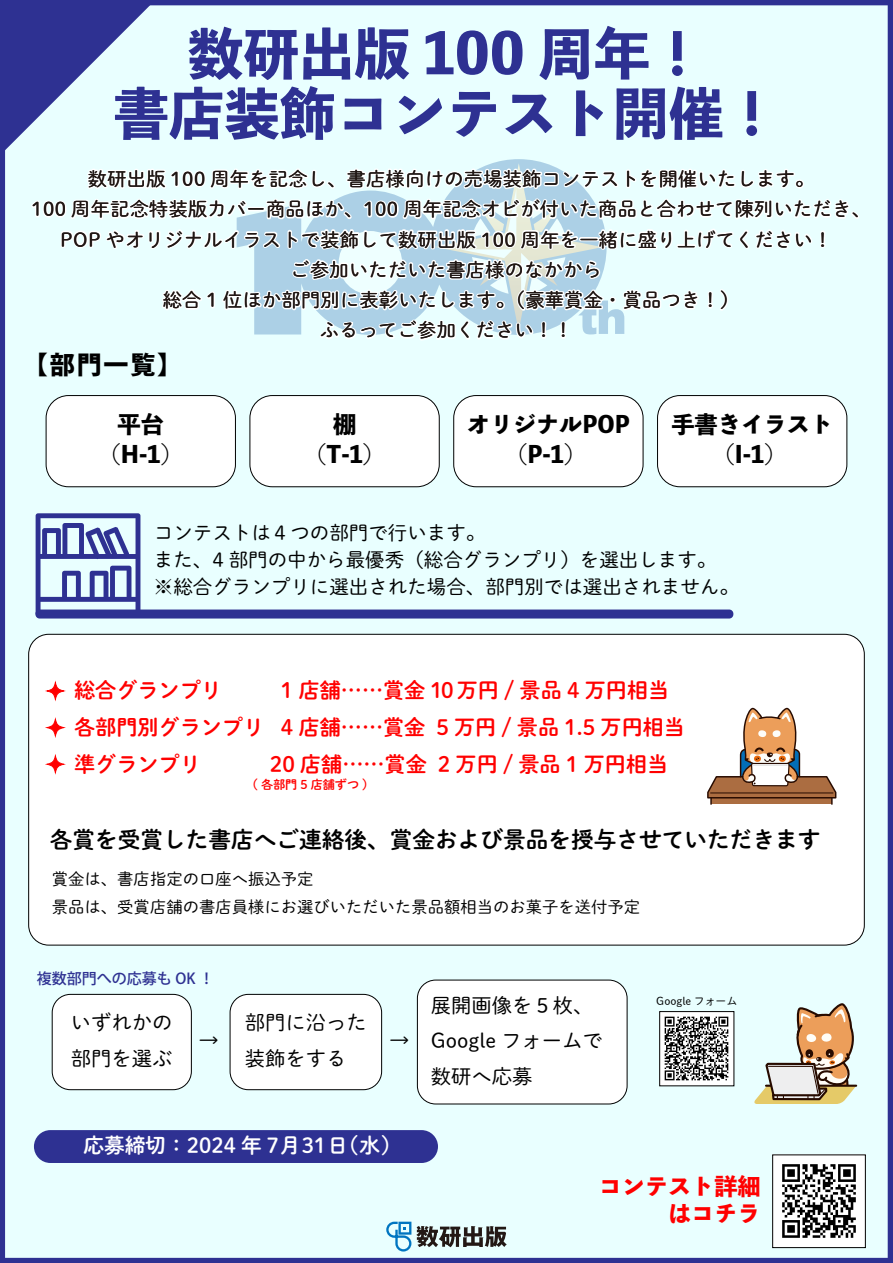
<style>
.page{position:relative;width:893px;height:1263px;background:#fff}
.page>*{position:absolute;margin:0;border:0;box-sizing:border-box;transform-origin:0 0}
.t1{font:55.5px/60px "Toppan Bunkyu Midashi Go Std EB";color:#2e3192;text-align:center}
.t2{font:800 25.05px "Koz Go Pr 6 N";color:#000}
.t3{font:23.1px/30.5px "Toppan Bunkyu Midashi Go Std EB";color:#000;text-align:center}
.t4{font:23.1px/27px "Toppan Bunkyu Midashi Go Std EB";color:#f00;text-align:right}
.t5{font:22.65px "DNP Shuei M Go Std B";color:#000}
.t6{font:21.15px/36.9px "DNP Shuei M Go Std B";color:#f00}
.t7{font:20.7px "DNP Shuei M Go Std B";color:#fff}
.t8{font:20.55px "DNP Shuei M Go Std L";color:#000}
.t9{font:20.4px/35.5px "DNP Shuei M Go Std L";color:#000}
.t10{font:19.5px/27px "DNP Shuei M Go Std L";color:#000}
.t11{font:19.05px/30.3px "DNP Shuei M Go Std L";letter-spacing:.02em;color:#231815;text-align:center}
.t12{font:16.35px/28.7px "DNP Shuei M Go Std L";color:#000}
.t13{font:500 15px "Koz Go Pr 6 N";color:#2e3192}
.t14{font:12.15px "DNP Shuei M Go Std B";color:#f00}
.t15{font:10.8px "DNP Shuei M Go Std L";color:#000}
</style>
<div class="page">
<div style="left:4px;top:5px;width:889px;height:1258px;background:#e9ffff"></div>
<svg style="left:386px;top:1222px;width:121px;height:29px"></svg>
<div style="left:29px;top:634px;width:835px;height:311px;background:#fff;border-radius:20px"></div>
<svg style="left:47px;top:682px;width:17px;height:17px"></svg>
<div style="left:47px;top:682px;width:17px;height:18px;border:1px solid #f00;border-radius:50%"></div>
<svg style="left:47px;top:719px;width:17px;height:17px"></svg>
<div style="left:47px;top:719px;width:17px;height:17px;border:1px solid #f00;border-radius:50%"></div>
<svg style="left:47px;top:756px;width:17px;height:17px"></svg>
<div style="left:47px;top:755px;width:17px;height:18px;border:1px solid #f00;border-radius:50%"></div>
<svg style="left:707px;top:707px;width:130px;height:98px"></svg>
<img style="left:774px;top:1156px;width:90px;height:90px">
<div style="left:772px;top:1154px;width:94px;height:94px;border:1px solid #000"></div>
<svg style="left:754px;top:1003px;width:102px;height:101px"></svg>
<div style="left:52px;top:994px;width:139px;height:96px;background:#fff;border-radius:18px"></div>
<div style="left:52px;top:994px;width:140px;height:96px;border:1px solid #000;border-radius:18px"></div>
<div style="left:230px;top:994px;width:152px;height:96px;background:#fff;border-radius:18px"></div>
<div style="left:230px;top:994px;width:152px;height:96px;border:1px solid #000;border-radius:18px"></div>
<div style="left:417px;top:980px;width:210px;height:124px;background:#fff;border-radius:18px"></div>
<div style="left:417px;top:980px;width:210px;height:124px;border:1px solid #000;border-radius:18px"></div>
<img style="left:661px;top:1013px;width:71px;height:71px">
<div style="left:659px;top:1011px;width:75px;height:75px;border:1px solid #000"></div>
<div style="left:888px;top:0;width:5px;height:1263px;background:#2e3192"></div>
<div style="left:0;top:0;width:5px;height:1263px;background:#2e3192"></div>
<div style="left:0;top:1258px;width:893px;height:5px;background:#2e3192"></div>
<div style="left:0;top:0;width:893px;height:5px;background:#2e3192"></div>
<div style="left:34px;top:1130px;width:404px;height:33px;background:#2e3192;border-radius:16px"></div>
<svg style="left:5px;top:5px;width:856px;height:611px"></svg>
<div style="left:35px;top:609px;width:698px;height:9px;background:#2e3192;border-radius:4px"></div>
<div style="left:454px;top:396px;width:189px;height:91px;background:#fff;border-radius:22px"></div>
<div style="left:453px;top:395px;width:190px;height:92px;border:1px solid #000;border-radius:22px"></div>
<div style="left:46px;top:396px;width:189px;height:91px;background:#fff;border-radius:22px"></div>
<div style="left:46px;top:395px;width:190px;height:92px;border:1px solid #000;border-radius:22px"></div>
<div style="left:250px;top:396px;width:189px;height:91px;background:#fff;border-radius:22px"></div>
<div style="left:250px;top:395px;width:190px;height:92px;border:1px solid #000;border-radius:22px"></div>
<div style="left:657px;top:396px;width:190px;height:91px;background:#fff;border-radius:22px"></div>
<div style="left:657px;top:395px;width:190px;height:92px;border:1px solid #000;border-radius:22px"></div>
<h1 class="t1" style="left:113px;top:20px;width:667px">数研出版 100 周年！<br>書店装飾コンテスト開催！</h1>
<p class="t11" style="left:31px;top:163px;width:841px">数研出版 100 周年を記念し、書店様向けの売場装飾コンテストを開催いたします。<br>100 周年記念特装版カバー商品ほか、100 周年記念オビが付いた商品と合わせて陳列いただき、POP やオリジナルイラストで装飾して数研出版 100 周年を一緒に盛り上げてください！<br>ご参加いただいた書店様のなかから<br>総合 1 位ほか部門別に表彰いたします。（豪華賞金・賞品つき！）<br>ふるってご参加ください！！</p>
<h2 class="t2" style="left:23px;top:350px;width:161px">【部門一覧】</h2>
<p class="t3" style="left:98px;top:408px;width:87px">平台（H-1）</p>
<p class="t3" style="left:303px;top:408px;width:84px">棚（T-1）</p>
<p class="t3" style="left:671px;top:408px;width:163px">手書きイラスト（I-1）</p>
<p class="t3" style="left:467px;top:408px;width:164px">オリジナルPOP（P-1）</p>
<p class="t10" style="left:154px;top:519px;width:587px">コンテストは４つの部門で行います。<br>また、4 部門の中から最優秀（総合グランプリ）を選出します。※総合グランプリに選出された場合、部門別では選出されません。</p>
<p class="t6" style="left:74px;top:671px;width:191px">総合グランプリ<br>各部門別グランプリ準グランプリ</p>
<p class="t14" style="left:253px;top:776px;width:117px">( 各部門 5 店舗ずつ )</p>
<p class="t6" style="left:281px;top:671px;width:390px">1 店舗……賞金 10万円 / 景品 4 万円相当</p>
<p class="t6" style="left:281px;top:708px;width:406px">4 店舗……賞金 5 万円 / 景品 1.5 万円相当</p>
<p class="t6" style="left:270px;top:745px;width:400px">20 店舗……賞金 2 万円 / 景品 1 万円相当</p>
<p class="t5" style="left:50px;top:823px;width:772px">各賞を受賞した書店へご連絡後、賞金および景品を授与させていただきます</p>
<p class="t12" style="left:52px;top:864px;width:590px">賞金は、書店指定の口座へ振込予定<br>景品は、受賞店舗の書店員様にお選びいただいた景品額相当のお菓子を送付予定</p>
<p class="t13" style="left:37px;top:969px;width:179px">複数部門への応募も OK ！</p>
<p class="t9" style="left:71px;top:1004px;width:103px">いずれかの部門を選ぶ</p>
<p class="t9" style="left:245px;top:1004px;width:123px">部門に沿った装飾をする</p>
<p class="t8" style="left:198px;top:1025px;width:22px">→</p>
<p class="t8" style="left:389px;top:1025px;width:22px">→</p>
<p class="t7" style="left:84px;top:1129px;width:308px">応募締切：2024 年 7月31日(水)</p>
<p class="t9" style="left:431px;top:986px;width:174px">展開画像を５枚、<br>Google フォームで数研へ応募</p>
<p class="t15" style="left:656px;top:993px;width:83px">Google フォーム</p>
<p class="t4" style="left:599px;top:1171px;width:163px">コンテスト詳細はコチラ</p>
</div>
